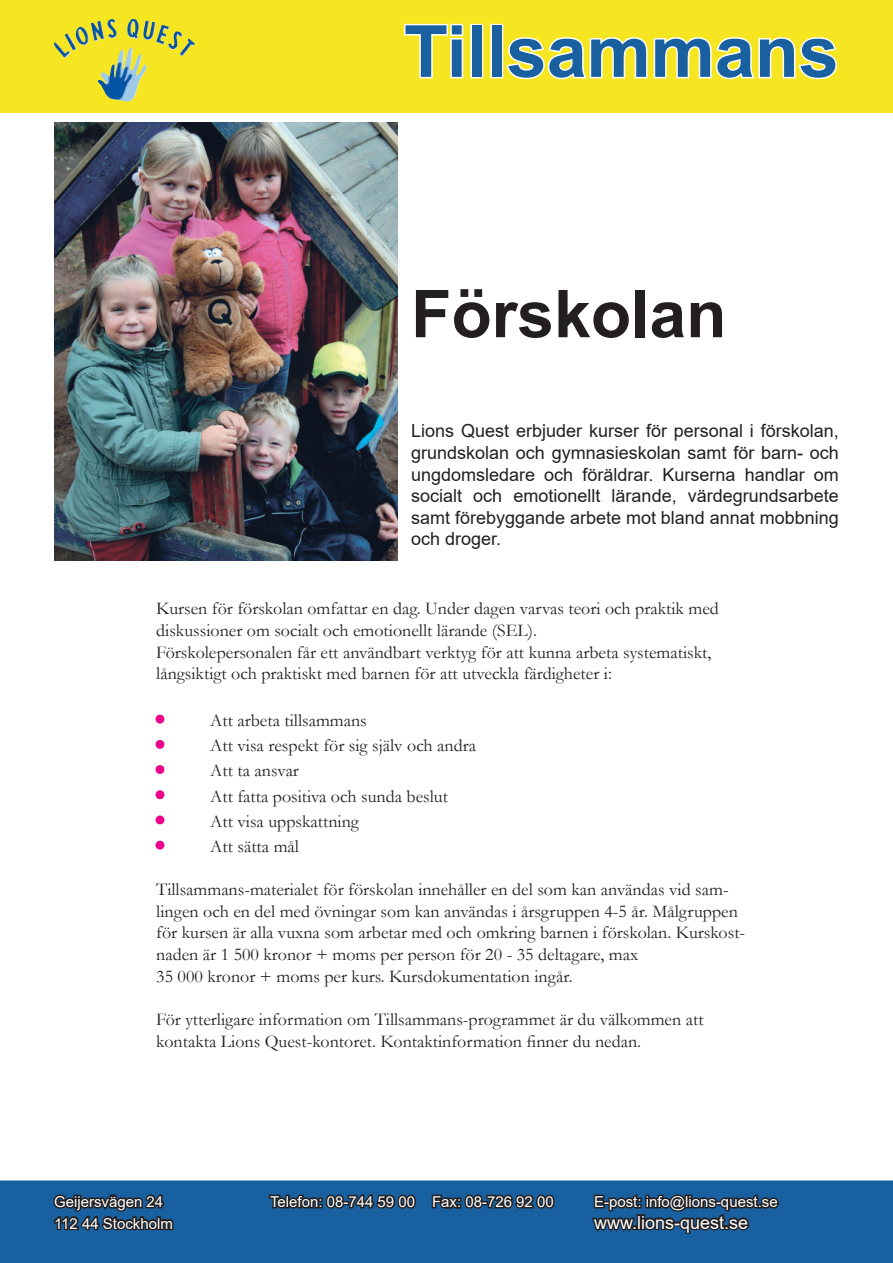
<style>
.page{position:relative;width:893px;height:1263px;background:#fff}
.page>*{position:absolute;margin:0;border:0;box-sizing:border-box;transform-origin:0 0}
.t1{font:700 72px "Arial";color:#18609f}
.t2{font:700 66px "Arial";color:#231f20}
.t3{font:18px/21.6px "Garamond";color:#231f20}
.t4{font:18px/21.6px "Arial";color:#231f20;text-align:justify}
.t5{font:18px "Arial";color:#fff}
.t6{font:15px "Arial";color:#fff}
.s1{font-weight:700;font-size:21px;color:#ed028c}
</style>
<div class="page">
<div style="left:0;top:1180px;width:893px;height:83px;background:#18609f"></div>
<div style="left:0;top:0;width:893px;height:112px;background:#f5e621"></div>
<svg style="left:267px;top:1189px;width:151px;height:22px;background:#1c4264"></svg>
<svg style="left:430px;top:1191px;width:127px;height:20px;background:#1d3f5e"></svg>
<svg style="left:51px;top:1189px;width:124px;height:44px;background:#1c4265"></svg>
<svg style="left:590px;top:1180px;width:191px;height:69px;background:#1c4e7b"></svg>
<svg style="left:404px;top:23px;width:60px;height:56px"></svg>
<div style="left:470px;top:24px;width:13px;height:54px;border:3px solid #fff"></div>
<div style="left:490px;top:24px;width:13px;height:54px;border:3px solid #fff"></div>
<svg style="left:506px;top:37px;width:331px;height:43px"></svg>
<img style="left:54px;top:19px;width:141px;height:50px">
<svg style="left:155px;top:714px;width:10px;height:10px"></svg>
<svg style="left:155px;top:739px;width:10px;height:10px"></svg>
<svg style="left:155px;top:765px;width:10px;height:9px"></svg>
<svg style="left:155px;top:790px;width:10px;height:10px"></svg>
<svg style="left:155px;top:815px;width:10px;height:10px"></svg>
<svg style="left:155px;top:840px;width:10px;height:10px"></svg>
<img style="left:54px;top:122px;width:344px;height:438px">
<h1 class="t1" style="left:404px;top:1px;width:436px">Tillsammans</h1>
<h2 class="t2" style="left:411px;top:267px;width:317px">Förskolan</h2>
<p class="t4" style="left:411px;top:420px;width:429px">Lions Quest erbjuder kurser för personal i förskolan, grundskolan och gymnasieskolan samt för barn- och ungdomsledare och föräldrar. Kurserna handlar om socialt och emotionellt lärande, värdegrundsarbete samt förebyggande arbete mot bland annat mobbning och droger.</p>
<p class="t3" style="left:156px;top:597px;width:564px">Kursen för förskolan omfattar en dag. Under dagen varvas teori och praktik med diskussioner om socialt och emotionellt lärande (SEL).<br>Förskolepersonalen får ett användbart verktyg för att kunna arbeta systematiskt, långsiktigt och praktiskt med barnen för att utveckla färdigheter i:</p>
<p class="t3" style="left:156px;top:709px;width:212px"><span class="s1">•</span> Att arbeta tillsammans</p>
<p class="t3" style="left:156px;top:734px;width:321px"><span class="s1">•</span> Att visa respekt för sig själv och andra</p>
<p class="t3" style="left:156px;top:759px;width:144px"><span class="s1">•</span> Att ta ansvar</p>
<p class="t3" style="left:156px;top:785px;width:293px"><span class="s1">•</span> Att fatta positiva och sunda beslut</p>
<p class="t3" style="left:156px;top:810px;width:204px"><span class="s1">•</span> Att visa uppskattning</p>
<p class="t3" style="left:156px;top:835px;width:144px"><span class="s1">•</span> Att sätta mål</p>
<p class="t3" style="left:156px;top:878px;width:590px">Tillsammans-materialet för förskolan innehåller en del som kan användas vid sam&shy;lingen och en del med övningar som kan användas i årsgruppen 4-5 år. Målgruppen för kursen är alla vuxna som arbetar med och omkring barnen i förskolan. Kurskost&shy;naden är 1 500 kronor + moms per person för 20 - 35 deltagare, max<br>35 000 kronor + moms per kurs. Kursdokumentation ingår.</p>
<p class="t3" style="left:156px;top:1008px;width:549px">För ytterligare information om Tillsammans-programmet är du välkommen att kontakta Lions Quest-kontoret. Kontaktinformation finner du nedan.</p>
<p class="t6" style="left:54px;top:1191px;width:111px">Geijersvägen 24</p>
<p class="t6" style="left:270px;top:1191px;width:285px">Telefon: 08-744 59 00 Fax: 08-726 92 00</p>
<p class="t6" style="left:594px;top:1191px;width:185px">E-post: info@lions-quest.se</p>
<p class="t6" style="left:54px;top:1213px;width:120px">112 44 Stockholm</p>
<p class="t5" style="left:594px;top:1210px;width:156px">www.lions-quest.se</p>
</div>
